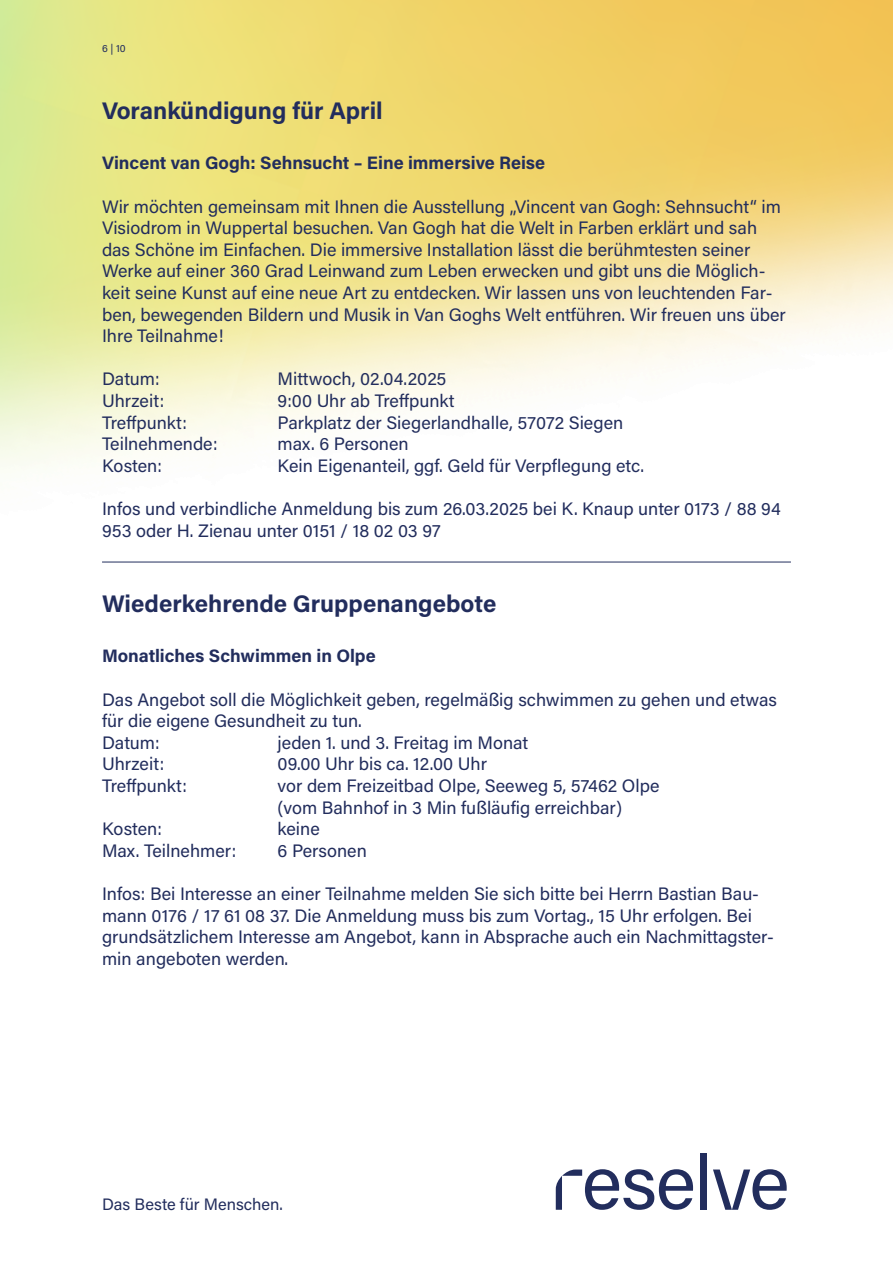
<style>
.page{position:relative;width:893px;height:1263px;background:#fff}
.page>*{position:absolute;margin:0;border:0;box-sizing:border-box;transform-origin:0 0}
.t1{font:700 24px "Acumin Pro";color:#222d5d}
.t2{font:18px/21.6px "Acumin Pro";color:#222d5d}
.t3{font:700 18px "Acumin Pro";color:#222d5d}
.t4{font:16.5px "Acumin Pro";color:#222d5d}
.t5{font:10.5px "Acumin Pro";color:#222d5d}
</style>
<div class="page">
<img style="left:0;top:0;width:893px;height:562px">
<div style="left:700px;top:1153px;width:7px;height:57px;background:#222d5d"></div>
<svg style="left:713px;top:1169px;width:74px;height:41px"></svg>
<svg style="left:556px;top:1169px;width:137px;height:41px"></svg>
<hr style="left:102px;top:562px;width:689px;height:1px;background:#222d5d">
<p class="t5" style="left:102px;top:41px;width:25px">6 | 10</p>
<h1 class="t1" style="left:102px;top:94px;width:282px">Vorankündigung für April</h1>
<p class="t3" style="left:102px;top:150px;width:445px">Vincent van Gogh: Sehnsucht – Eine immersive Reise</p>
<p class="t2" style="left:102px;top:195px;width:685px">Wir möchten gemeinsam mit Ihnen die Ausstellung „Vincent van Gogh: Sehnsucht“ im Visiodrom in Wuppertal besuchen. Van Gogh hat die Welt in Farben erklärt und sah das Schöne im Einfachen. Die immersive Installation lässt die berühmtesten seiner Werke auf einer 360 Grad Leinwand zum Leben erwecken und gibt uns die Möglich&shy;keit seine Kunst auf eine neue Art zu entdecken. Wir lassen uns von leuchtenden Far&shy;ben, bewegenden Bildern und Musik in Van Goghs Welt entführen. Wir freuen uns über Ihre Teilnahme!</p>
<p class="t2" style="left:102px;top:368px;width:59px">Datum:</p>
<p class="t2" style="left:278px;top:368px;width:170px">Mittwoch, 02.04.2025</p>
<p class="t2" style="left:102px;top:389px;width:64px">Uhrzeit:</p>
<p class="t2" style="left:278px;top:389px;width:179px">9:00 Uhr ab Treffpunkt</p>
<p class="t2" style="left:102px;top:411px;width:87px">Treffpunkt:</p>
<p class="t2" style="left:278px;top:411px;width:347px">Parkplatz der Siegerlandhalle, 57072 Siegen</p>
<p class="t2" style="left:102px;top:432px;width:117px">Teilnehmende:</p>
<p class="t2" style="left:278px;top:432px;width:133px">max. 6 Personen</p>
<p class="t2" style="left:102px;top:454px;width:61px">Kosten:</p>
<p class="t2" style="left:278px;top:454px;width:368px">Kein Eigenanteil, ggf. Geld für Verpflegung etc.</p>
<p class="t2" style="left:102px;top:497px;width:680px">Infos und verbindliche Anmeldung bis zum 26.03.2025 bei K. Knaup unter 0173 / 88 94<br>953 oder H. Zienau unter 0151 / 18 02 03 97</p>
<h1 class="t1" style="left:102px;top:587px;width:396px">Wiederkehrende Gruppenangebote</h1>
<p class="t3" style="left:102px;top:643px;width:275px">Monatliches Schwimmen in Olpe</p>
<p class="t2" style="left:102px;top:688px;width:676px">Das Angebot soll die Möglichkeit geben, regelmäßig schwimmen zu gehen und etwas für die eigene Gesundheit zu tun.<br>Datum:</p>
<p class="t2" style="left:278px;top:731px;width:252px">jeden 1. und 3. Freitag im Monat</p>
<p class="t2" style="left:102px;top:752px;width:64px">Uhrzeit:</p>
<p class="t2" style="left:278px;top:752px;width:211px">09.00 Uhr bis ca. 12.00 Uhr</p>
<p class="t2" style="left:102px;top:774px;width:87px">Treffpunkt:</p>
<p class="t2" style="left:278px;top:774px;width:383px">vor dem Freizeitbad Olpe, Seeweg 5, 57462 Olpe (vom Bahnhof in 3 Min fußläufig erreichbar)</p>
<p class="t2" style="left:102px;top:817px;width:61px">Kosten:</p>
<p class="t2" style="left:278px;top:817px;width:44px">keine</p>
<p class="t2" style="left:102px;top:839px;width:136px">Max. Teilnehmer:</p>
<p class="t2" style="left:278px;top:839px;width:91px">6 Personen</p>
<p class="t2" style="left:102px;top:882px;width:673px">Infos: Bei Interesse an einer Teilnahme melden Sie sich bitte bei Herrn Bastian Bau&shy;mann 0176 / 17 61 08 37. Die Anmeldung muss bis zum Vortag., 15 Uhr erfolgen. Bei grundsätzlichem Interesse am Angebot, kann in Absprache auch ein Nachmittagster&shy;min angeboten werden.</p>
<p class="t4" style="left:102px;top:1192px;width:182px">Das Beste für Menschen.</p>
</div>
